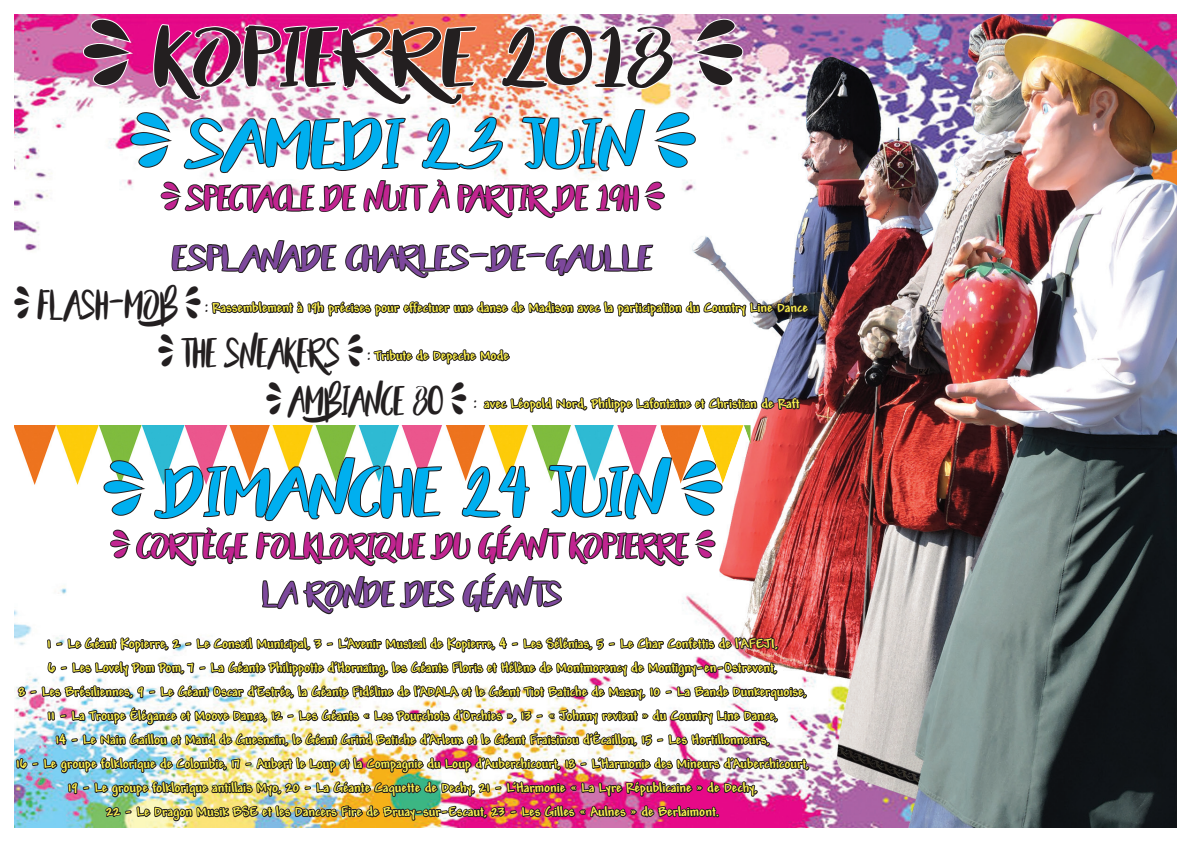
<style>
.page{position:relative;width:1191px;height:842px;background:#fff}
.page>*{position:absolute;margin:0;border:0;box-sizing:border-box;transform-origin:0 0}
.t1{font:61px "Beautyandthe Beast";color:#231f20;scale:1.5 1}
.t2{font:50px "Beautyandthe Beast";color:#00afef;scale:1.5 1}
.t3{font:25px "Beautyandthe Beast";color:#c12490;scale:1.35 1}
.t4{font:25px "Beautyandthe Beast";color:#7d489c;scale:1.5 1}
.t5{font:25px "Beautyandthe Beast";color:#7d489c;scale:1.35 1}
.t6{font:700 14px/24px "Andy";color:#fff34f;text-align:center}
.s1{font-family:"Beautyandthe Beast";font-weight:400;font-size:30px;color:#231f20}
.s2{font-family:"Beautyandthe Beast";font-weight:400;font-size:18px;color:#231f20}
</style>
<div class="page">
<img style="left:14px;top:14px;width:1162px;height:814px">
<img style="left:14px;top:17px;width:797px;height:811px">
<p class="t1" style="left:83px;top:15px;width:441px">{ KOPIERRE 2018 }</p>
<p class="t2" style="left:130px;top:110px;width:378px">{ SAMEDI 23 JUIN }</p>
<p class="t3" style="left:161px;top:181px;width:374px">{ SPECTACLE DE NUIT À PARTIR DE 19H }</p>
<p class="t4" style="left:172px;top:241px;width:322px">ESPLANADE CHARLES-DE-GAULLE</p>
<p class="t6" style="left:14px;top:296px;width:795px"><span class="s1">{ FLASH-MOB}</span> <span class="s2">:</span> Rassemblement à 19h précises pour effectuer une danse de Madison avec la participation du Country Line Dance</p>
<p class="t6" style="left:158px;top:344px;width:352px"><span class="s1">{ THE SNEAKERS }</span> <span class="s2">:</span> Tribute de Depeche Mode</p>
<p class="t6" style="left:266px;top:392px;width:535px"><span class="s1">{ AMBIANCE 80 }</span> <span class="s2">:</span> avec Léopold Nord, Philippe Lafontaine et Christian de Raft</p>
<p class="t2" style="left:104px;top:458px;width:413px">{ DIMANCHE 24 JUIN }</p>
<p class="t3" style="left:111px;top:529px;width:449px">{ CORTÈGE FOLKLORIQUE DU GÉANT KOPIERRE }</p>
<p class="t5" style="left:263px;top:577px;width:223px">LA RONDE DES GÉANTS</p>
<p class="t6" style="left:47px;top:632px;width:732px">1 - Le Géant Kopierre, 2 - Le Conseil Municipal, 3 - L’Avenir Musical de Kopierre, 4 - Les Sélénias, 5 - Le Char Confettis de l’AFEJI,</p>
<p class="t6" style="left:48px;top:656px;width:730px">6 - Les Lovely Pom Pom, 7 - La Géante Philippotte d’Hornaing, les Géants Floris et Hélène de Montmorency de Montigny-en-Ostrevent,</p>
<p class="t6" style="left:18px;top:680px;width:789px">8 - Les Brésiliennes, 9 - Le Géant Oscar d’Estrée, la Géante Fidéline de l’ADALA et le Géant Tiot Batiche de Masny, 10 - La Bande Dunkerquoise,<br>11 - La Troupe Élégance et Moove Dance, 12 - Les Géants « Les Pourchots d’Orchies », 13 - « Johnny revient » du Country Line Dance,</p>
<p class="t6" style="left:56px;top:728px;width:715px">14 - Le Nain Gaillou et Maud de Guesnain, le Géant Grind Batiche d’Arleux et le Géant Fraisinou d’Écaillon, 15 - Les Hortillonneurs,</p>
<p class="t6" style="left:16px;top:752px;width:794px">16 - Le groupe folklorique de Colombie, 17 - Aubert le Loup et la Compagnie du Loup d’Auberchicourt, 18 - L’Harmonie des Mineurs d’Auberchicourt,</p>
<p class="t6" style="left:68px;top:776px;width:691px">19 - Le groupe folklorique antillais Myo, 20 - La Géante Caquette de Dechy, 21 - L’Harmonie « La Lyre Républicaine » de Dechy,</p>
<p class="t6" style="left:106px;top:800px;width:614px">22 - Le Dragon Musik BSE et les Dancers Fire de Bruay-sur-Escaut, 23 - Les Gilles « Aulnes » de Berlaimont.</p>
</div>
